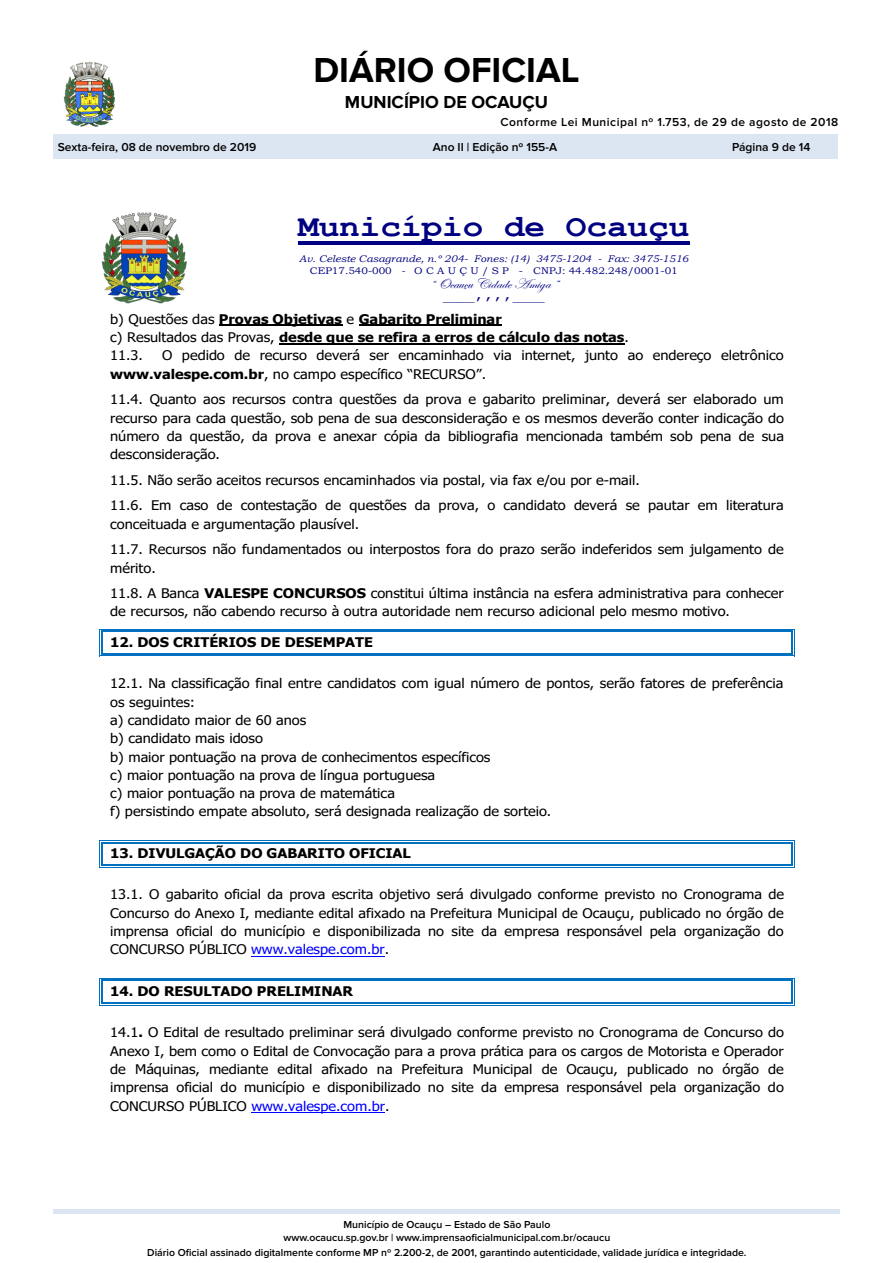
<style>
.page{position:relative;width:893px;height:1263px;background:#fff}
.page>*{position:absolute;margin:0;border:0;box-sizing:border-box;transform-origin:0 0}
.t1{font:700 36px "Proxima Nova";color:#000}
.t2{font:700 31.2px "Courier New";color:#000080;scale:1.1 1}
.t3{font:700 18px "Proxima Nova";color:#000}
.t4{font:14.4px/18.1px "Edwardian Script ITC";color:#000080;text-align:center;scale:1.1 1}
.t5{font:13.2px/18.3px "Tahoma";color:#000;scale:1.1 1}
.t6{font:700 13.2px/18.3px "Tahoma";color:#000;scale:1.1 1}
.t7{font:600 12px "Proxima Nova";color:#000}
.t8{font:600 12px "Proxima Nova";letter-spacing:.04em;color:#000}
.t9{font:600 10.5px/14px "Proxima Nova";color:#000;text-align:center}
.t10{font:italic 9.6px/11.2px "Bookman Old Style";color:#000080;text-align:center;scale:1.1 1}
.s1{font-style:normal}
.s2{font-family:"Times New Roman"}
.s3{font-family:"Courier New"}
.s4{font-weight:400}
.s5{font-weight:700}
.s6{color:#00f}
</style>
<div class="page">
<img style="left:63px;top:62px;width:52px;height:65px">
<div style="left:53px;top:135px;width:785px;height:24px;background:#dce6f2"></div>
<hr style="left:54px;top:1209px;width:786px;height:4px;background:#dce6f2">
<img style="left:101px;top:212px;width:86px;height:92px">
<hr style="left:298px;top:242px;width:391px;height:3px;background:#000080">
<hr style="left:219px;top:325px;width:123px;height:1px;background:#000">
<hr style="left:359px;top:325px;width:143px;height:1px;background:#000">
<hr style="left:279px;top:343px;width:345px;height:1px;background:#000">
<hr style="left:103px;top:629px;width:688px;height:1px;background:#0070c0">
<hr style="left:103px;top:631px;width:688px;height:1px;background:#0070c0">
<hr style="left:103px;top:655px;width:688px;height:1px;background:#0070c0">
<hr style="left:103px;top:653px;width:688px;height:2px;background:#0070c0">
<svg style="left:99px;top:629px;width:4px;height:27px"></svg>
<hr style="left:101px;top:632px;width:2px;height:21px;background:#0070c0">
<svg style="left:791px;top:629px;width:4px;height:27px"></svg>
<hr style="left:791px;top:632px;width:2px;height:21px;background:#0070c0">
<hr style="left:103px;top:840px;width:688px;height:1px;background:#0070c0">
<hr style="left:103px;top:842px;width:688px;height:1px;background:#0070c0">
<hr style="left:103px;top:867px;width:688px;height:1px;background:#0070c0">
<hr style="left:103px;top:864px;width:688px;height:2px;background:#0070c0">
<svg style="left:99px;top:840px;width:4px;height:28px"></svg>
<hr style="left:101px;top:843px;width:2px;height:21px;background:#0070c0">
<svg style="left:791px;top:840px;width:4px;height:28px"></svg>
<hr style="left:791px;top:843px;width:2px;height:21px;background:#0070c0">
<hr style="left:251px;top:955px;width:134px;height:1px;background:#00f">
<hr style="left:103px;top:978px;width:688px;height:1px;background:#0070c0">
<hr style="left:103px;top:980px;width:688px;height:1px;background:#0070c0">
<hr style="left:103px;top:1005px;width:688px;height:1px;background:#0070c0">
<hr style="left:103px;top:1002px;width:688px;height:2px;background:#0070c0">
<svg style="left:99px;top:978px;width:4px;height:28px"></svg>
<hr style="left:101px;top:981px;width:2px;height:21px;background:#0070c0">
<svg style="left:791px;top:978px;width:4px;height:28px"></svg>
<hr style="left:791px;top:981px;width:2px;height:21px;background:#0070c0">
<hr style="left:252px;top:1112px;width:133px;height:1px;background:#00f">
<h1 class="t1" style="left:313px;top:50px;width:268px">DIÁRIO OFICIAL</h1>
<h3 class="t3" style="left:345px;top:91px;width:204px">MUNICÍPIO DE OCAUÇU</h3>
<p class="t8" style="left:500px;top:115px;width:339px">Conforme Lei Municipal nº 1.753, de 29 de agosto de 2018</p>
<p class="t7" style="left:58px;top:140px;width:200px">Sexta-feira, 08 de novembro de 2019</p>
<p class="t7" style="left:433px;top:140px;width:126px">Ano II | Edição nº 155-A</p>
<p class="t7" style="left:732px;top:140px;width:80px">Página 9 de 14</p>
<p class="t2" style="left:298px;top:207px;width:357px">Município de Ocauçu</p>
<p class="t10" style="left:299px;top:253px;width:355px">Av. Celeste Casagrande, n.º 204- Fones: (14) 3475-1204 - Fax: 3475-1516<br><span class="s1">CEP17.540-000</span> - <span class="s1">O C A U Ç U / S P - CNPJ: 44.482.248/0001-01</span></p>
<p class="t4" style="left:430px;top:275px;width:118px">“ Ocauçu Cidade Amiga ” <span class="s2">——</span><span class="s3">’’’’</span><span class="s2">——</span></p>
<p class="t6" style="left:110px;top:310px;width:473px"><span class="s4">b) Questões das</span> Provas Objetivas <span class="s4">e</span> Gabarito Preliminar<br><span class="s4">c) Resultados das Provas,</span> desde que se refira a erros de cálculo das notas<span class="s4">.<br>11.3.</span></p>
<p class="t5" style="left:110px;top:347px;width:614px;text-indent:52px">O pedido de recurso deverá ser encaminhado via internet, junto ao endereço eletrônico <span class="s5">www.valespe.com.br</span>, no campo específico “RECURSO”.</p>
<p class="t5" style="left:110px;top:391px;width:614px;text-align:justify">11.4. Quanto aos recursos contra questões da prova e gabarito preliminar, deverá ser elaborado um recurso para cada questão, sob pena de sua desconsideração e os mesmos deverão conter indicação do número da questão, da prova e anexar cópia da bibliografia mencionada também sob pena de sua desconsideração.</p>
<p class="t5" style="left:110px;top:468px;width:614px;line-height:25.5px">11.5. Não serão aceitos recursos encaminhados via postal, via fax e/ou por e-mail.<br>11.6. Em caso de contestação de questões da prova, o candidato deverá se pautar em literatura</p>
<p class="t5" style="left:110px;top:512px;width:614px;line-height:25.7px">conceituada e argumentação plausível.<br>11.7. Recursos não fundamentados ou interpostos fora do prazo serão indeferidos sem julgamento de</p>
<p class="t5" style="left:110px;top:556px;width:614px;line-height:25.5px">mérito.<br>11.8. A Banca <span class="s5">VALESPE CONCURSOS</span> constitui última instância na esfera administrativa para conhecer</p>
<p class="t5" style="left:110px;top:603px;width:565px">de recursos, não cabendo recurso à outra autoridade nem recurso adicional pelo mesmo motivo.</p>
<p class="t6" style="left:110px;top:633px;width:240px">12. DOS CRITÉRIOS DE DESEMPATE</p>
<p class="t5" style="left:110px;top:675px;width:613px">12.1. Na classificação final entre candidatos com igual número de pontos, serão fatores de preferência os seguintes:<br>a) candidato maior de 60 anos<br>b) candidato mais idoso<br>b) maior pontuação na prova de conhecimentos específicos<br>c) maior pontuação na prova de língua portuguesa<br>c) maior pontuação na prova de matemática<br>f) persistindo empate absoluto, será designada realização de sorteio.</p>
<p class="t6" style="left:110px;top:844px;width:275px">13. DIVULGAÇÃO DO GABARITO OFICIAL</p>
<p class="t5" style="left:110px;top:886px;width:614px;text-align:justify">13.1. O gabarito oficial da prova escrita objetivo será divulgado conforme previsto no Cronograma de Concurso do Anexo I, mediante edital afixado na Prefeitura Municipal de Ocauçu, publicado no órgão de imprensa oficial do município e disponibilizada no site da empresa responsável pela organização do CONCURSO PÚBLICO <span class="s6">www.valespe.com.br</span>.</p>
<p class="t6" style="left:110px;top:982px;width:222px">14. DO RESULTADO PRELIMINAR</p>
<p class="t5" style="left:110px;top:1024px;width:614px;text-align:justify">14.1<span class="s5">.</span> O Edital de resultado preliminar será divulgado conforme previsto no Cronograma de Concurso do Anexo I, bem como o Edital de Convocação para a prova prática para os cargos de Motorista e Operador de Máquinas, mediante edital afixado na Prefeitura Municipal de Ocauçu, publicado no órgão de imprensa oficial do município e disponibilizado no site da empresa responsável pela organização do CONCURSO PÚBLICO <span class="s6">www.valespe.com.br</span>.</p>
<p class="t9" style="left:147px;top:1217px;width:601px">Município de Ocauçu – Estado de São Paulo<br>www.ocaucu.sp.gov.br | www.imprensaoficialmunicipal.com.br/ocaucu<br>Diário Oficial assinado digitalmente conforme MP nº 2.200-2, de 2001, garantindo autenticidade, validade jurídica e integridade.</p>
</div>
